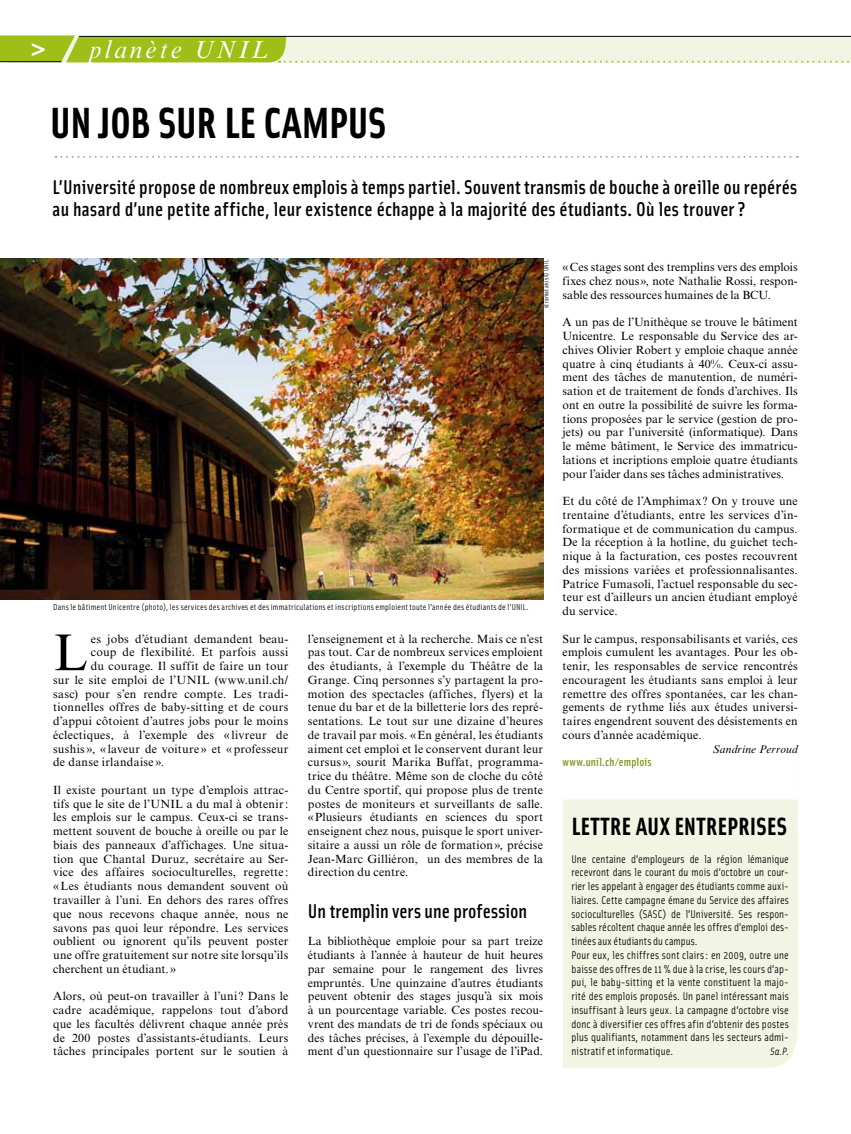
<style>
.page{position:relative;width:851px;height:1134px;background:#fff}
.page>*{position:absolute;margin:0;border:0;box-sizing:border-box;transform-origin:0 0}
.t1{font:51.88px "Times New Roman MT Std";color:#000}
.t2{font:700 43.75px "Solex";letter-spacing:-.02em;color:#000}
.t3{font:700 25px "Solex";letter-spacing:.005em;color:#000}
.t4{font:italic 25px "Times New Roman MT Std";letter-spacing:.12em;color:#fff}
.t5{font:500 20px/22.5px "Solex";letter-spacing:.01em;color:#000}
.t6{font:11.88px/13.8px "Times New Roman MT Std";letter-spacing:.015em;color:#000;text-align:justify}
.t7{font:500 11.88px "Solex";letter-spacing:.01em;color:#7a9413}
.t8{font:11.25px/13.8px "Solex";letter-spacing:.01em;color:#000}
.t9{font:italic 11.25px "Times New Roman MT Std";letter-spacing:.02em;color:#000}
.t10{font:italic 10.62px "Solex";color:#000}
.t11{font:8.75px "Solex";letter-spacing:.025em;color:#000}
.t12{font:6.88px "Solex";letter-spacing:.035em;color:#000}
.s1{font-family:"Frutiger LT Std";font-weight:700;font-style:normal}
</style>
<div class="page">
<div style="left:562px;top:799px;width:235px;height:269px;background:#f2f5e3"></div>
<svg style="left:0;top:35px;width:851px;height:28px;background:#d0dc9d"></svg>
<hr style="left:0;top:61px;width:61px;height:1px;background:#000">
<svg style="left:56px;top:156px;width:741px;height:2px"></svg>
<img style="left:0;top:259px;width:543px;height:340px">
<h3 class="t4" style="left:31px;top:35px;width:239px"><span class="s1">&gt;</span> planète UNIL</h3>
<h2 class="t2" style="left:50px;top:94px;width:338px">UN JOB SUR LE CAMPUS</h2>
<h3 class="t5" style="left:53px;top:175px;width:746px">L’Université propose de nombreux emplois à temps partiel. Souvent transmis de bouche à oreille ou repérés au hasard d’une petite affiche, leur existence échappe à la majorité des étudiants. Où les trouver ?</h3>
<p class="t12" style="left:541px;top:308px;width:50px;rotate:-90deg">stramatakis © UNIL</p>
<p class="t11" style="left:53px;top:601px;width:476px">Dans le bâtiment Unicentre (photo), les services des archives et des immatriculations et inscriptions emploient toute l’année des étudiants de l’UNIL.</p>
<h1 class="t1" style="left:53px;top:623px;width:36px">L</h1>
<p class="t6" style="left:91px;top:632px;width:199px">es jobs d’étudiant demandent beau-</p>
<p class="t6" style="left:91px;top:645px;width:199px">coup de flexibilité. Et parfois aussi</p>
<p class="t6" style="left:91px;top:659px;width:199px">du courage. Il suffit de faire un tour</p>
<p class="t6" style="left:53px;top:673px;width:237px">sur le site emploi de l’UNIL (www.unil.ch/</p>
<p class="t6" style="left:53px;top:687px;width:237px">sasc) pour s’en rendre compte. Les tradi-</p>
<p class="t6" style="left:53px;top:700px;width:237px">tionnelles offres de baby-sitting et de cours</p>
<p class="t6" style="left:53px;top:714px;width:237px">d’appui côtoient d’autres jobs pour le moins</p>
<p class="t6" style="left:53px;top:728px;width:237px">éclectiques, à l’exemple des « livreur de</p>
<p class="t6" style="left:53px;top:742px;width:237px">sushis », « laveur de voiture » et « professeur</p>
<p class="t6" style="left:53px;top:755px;width:112px">de danse irlandaise ».</p>
<p class="t6" style="left:53px;top:783px;width:237px">Il existe pourtant un type d’emplois attrac&shy;tifs que le site de l’UNIL a du mal à obtenir: les emplois sur le campus. Ceux-ci se trans&shy;mettent souvent de bouche à oreille ou par le biais des panneaux d’affichages. Une situa&shy;tion que Chantal Duruz, secrétaire au Ser&shy;vice des affaires socioculturelles, regrette: «Les étudiants nous demandent souvent où travailler à l’uni. En dehors des rares offres que nous recevons chaque année, nous ne savons pas quoi leur répondre. Les services oublient ou ignorent qu’ils peuvent poster une offre gratuitement sur notre site lorsqu’ils cherchent un étudiant.»</p>
<p class="t6" style="left:53px;top:989px;width:237px">Alors, où peut-on travailler à l’uni? Dans le cadre académique, rappelons tout d’abord que les facultés délivrent chaque année près de 200 postes d’assistants-étudiants. Leurs tâches principales portent sur le soutien à</p>
<p class="t6" style="left:308px;top:632px;width:237px">l’enseignement et à la recherche. Mais ce n’est pas tout. Car de nombreux services emploient des étudiants, à l’exemple du Théâtre de la Grange. Cinq personnes s’y partagent la pro&shy;motion des spectacles (affiches, flyers) et la tenue du bar et de la billetterie lors des repré&shy;sentations. Le tout sur une dizaine d’heures de travail par mois. «En général, les étudiants aiment cet emploi et le conservent durant leur cursus», sourit Marika Buffat, programma&shy;trice du théâtre. Même son de cloche du côté du Centre sportif, qui propose plus de trente postes de moniteurs et surveillants de salle. «Plusieurs étudiants en sciences du sport enseignent chez nous, puisque le sport univer&shy;sitaire a aussi un rôle de formation», précise Jean-Marc Gilliéron, un des membres de la direction du centre.</p>
<h3 class="t5" style="left:308px;top:899px;width:221px">Un tremplin vers une profession</h3>
<p class="t6" style="left:308px;top:934px;width:237px">La bibliothèque emploie pour sa part treize étudiants à l’année à hauteur de huit heures par semaine pour le rangement des livres empruntés. Une quinzaine d’autres étudiants peuvent obtenir des stages jusqu’à six mois à un pourcentage variable. Ces postes recou&shy;vrent des mandats de tri de fonds spéciaux ou des tâches précises, à l’exemple du dépouille&shy;ment d’un questionnaire sur l’usage de l’iPad.</p>
<p class="t6" style="left:562px;top:260px;width:237px">«Ces stages sont des tremplins vers des emplois fixes chez nous», note Nathalie Rossi, respon&shy;sable des ressources humaines de la BCU.</p>
<p class="t6" style="left:562px;top:315px;width:237px">A un pas de l’Unithèque se trouve le bâtiment Unicentre. Le responsable du Service des ar&shy;chives Olivier Robert y emploie chaque année quatre à cinq étudiants à 40%. Ceux-ci assu&shy;ment des tâches de manutention, de numéri&shy;sation et de traitement de fonds d’archives. Ils ont en outre la possibilité de suivre les forma&shy;tions proposées par le service (gestion de pro&shy;jets) ou par l’université (informatique). Dans le même bâtiment, le Service des immatricu&shy;lations et incriptions emploie quatre étudiants pour l’aider dans ses tâches administratives.</p>
<p class="t6" style="left:562px;top:494px;width:237px">Et du côté de l’Amphimax ? On y trouve une trentaine d’étudiants, entre les services d’in&shy;formatique et de communication du campus.<br>De la réception à la hotline, du guichet tech&shy;nique à la facturation, ces postes recouvrent des missions variées et professionnalisantes.<br>Patrice Fumasoli, l’actuel responsable du sec&shy;teur est d’ailleurs un ancien étudiant employé du service.</p>
<p class="t6" style="left:562px;top:632px;width:237px">Sur le campus, responsabilisants et variés, ces emplois cumulent les avantages. Pour les ob&shy;tenir, les responsables de service rencontrés encouragent les étudiants sans emploi à leur remettre des offres spontanées, car les chan&shy;gements de rythme liés aux études universi&shy;taires engendrent souvent des désistements en cours d’année académique.</p>
<p class="t9" style="left:712px;top:742px;width:86px">Sandrine Perroud</p>
<p class="t7" style="left:562px;top:755px;width:91px">www.unil.ch/emplois</p>
<h3 class="t3" style="left:571px;top:810px;width:217px">LETTRE AUX ENTREPRISES</h3>
<p class="t8" style="left:571px;top:851px;width:219px">Une centaine d’employeurs de la région lémanique recevront dans le courant du mois d’octobre un cour&shy;rier les appelant à engager des étudiants comme auxi&shy;liaires. Cette campagne émane du Service des affaires socioculturelles (SASC) de l’Université. Ses respon&shy;sables récoltent chaque année les offres d’emploi des&shy;tinées aux étudiants du campus.<br>Pour eux, les chiffres sont clairs: en 2009, outre une baisse des offres de 11% due à la crise, les cours d’ap&shy;pui, le baby-sitting et la vente constituent la majo&shy;rité des emplois proposés. Un panel intéressant mais insuffisant à leurs yeux. La campagne d’octobre vise donc à diversifier ces offres afin d’obtenir des postes plus qualifiants, notamment dans les secteurs admi&shy;nistratif et informatique.</p>
<p class="t10" style="left:770px;top:1045px;width:20px">Sa.P.</p>
</div>
